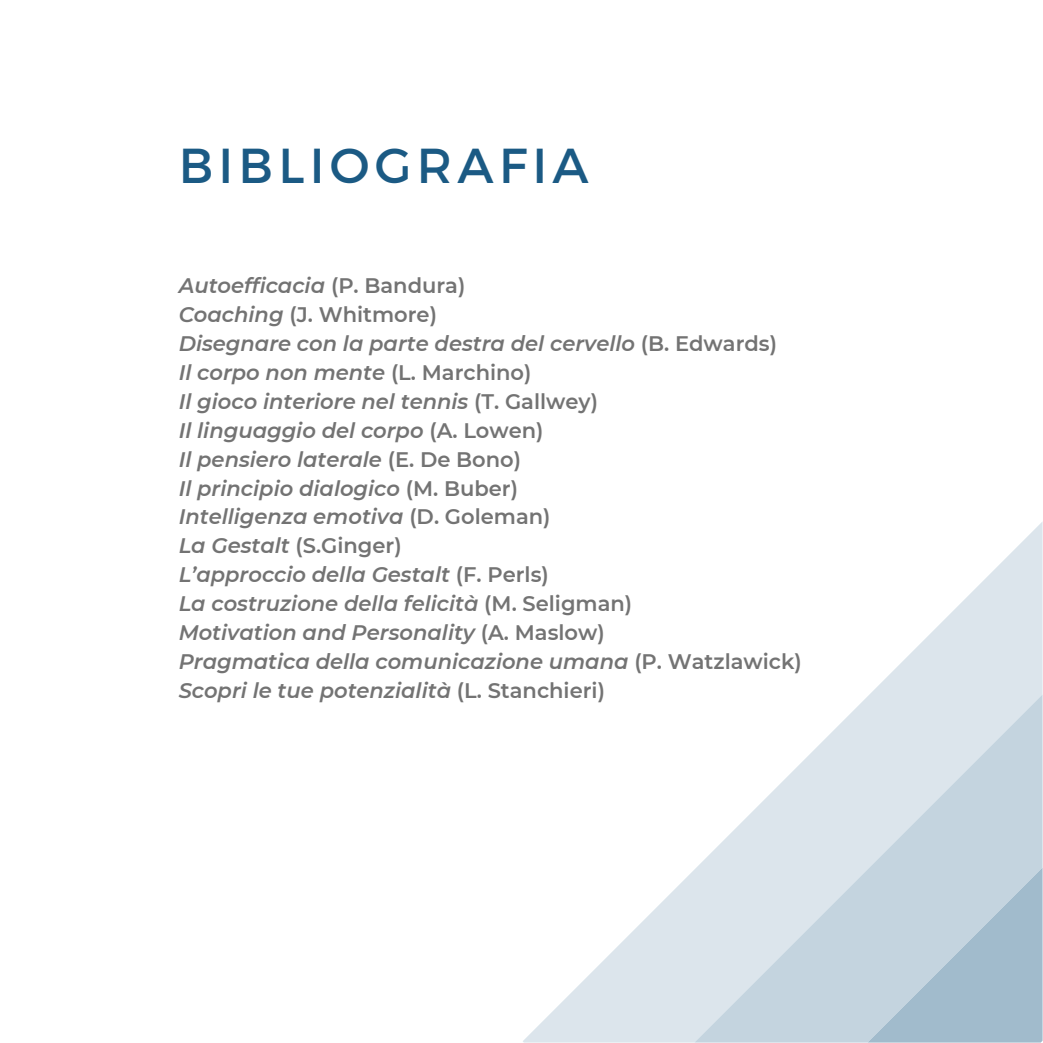
<style>
.page{position:relative;width:1043px;height:1043px;background:#fff}
.page>*{position:absolute;margin:0;border:0;box-sizing:border-box;transform-origin:0 0}
.t1{font:49px "Montserrat";letter-spacing:.105em;color:#1b5a84}
.t2{font:italic 600 21px "Montserrat";color:#737373}
.t3{font:600 21px "Montserrat";color:#737373}
.s1{font-style:normal}
.s2{font-style:italic}
</style>
<div class="page">
<svg style="left:523px;top:522px;width:519px;height:520px"></svg>
<svg style="left:694px;top:694px;width:348px;height:348px;fill:#dce5ec"></svg>
<svg style="left:867px;top:867px;width:175px;height:175px;background:#b3c8d5"></svg>
<h1 class="t1" style="left:179px;top:133px;width:411px">BIBLIOGRAFIA</h1>
<p class="t2" style="left:179px;top:273px;width:288px">Autoefficacia <span class="s1">(P. Bandura)</span></p>
<p class="t3" style="left:179px;top:302px;width:260px"><span class="s2">Coaching</span> (J. Whitmore)</p>
<p class="t2" style="left:179px;top:330px;width:599px">Disegnare con la parte destra del cervello <span class="s1">(B. Edwards)</span></p>
<p class="t2" style="left:179px;top:359px;width:354px">Il corpo non mente <span class="s1">(L. Marchino)</span></p>
<p class="t2" style="left:179px;top:388px;width:421px">Il gioco interiore nel tennis <span class="s1">(T. Gallwey)</span></p>
<p class="t2" style="left:179px;top:417px;width:366px">Il linguaggio del corpo <span class="s1">(A. Lowen)</span></p>
<p class="t2" style="left:179px;top:446px;width:344px">Il pensiero laterale <span class="s1">(E. De Bono)</span></p>
<p class="t2" style="left:179px;top:475px;width:341px">Il principio dialogico <span class="s1">(M. Buber)</span></p>
<p class="t2" style="left:179px;top:504px;width:373px">Intelligenza emotiva <span class="s1">(D. Goleman)</span></p>
<p class="t3" style="left:179px;top:533px;width:224px"><span class="s2">La Gestalt</span> (S.Ginger)</p>
<p class="t2" style="left:179px;top:561px;width:371px">L’approccio della Gestalt <span class="s1">(F. Perls)</span></p>
<p class="t2" style="left:179px;top:590px;width:455px">La costruzione della felicità <span class="s1">(M. Seligman)</span></p>
<p class="t2" style="left:179px;top:619px;width:427px">Motivation and Personality <span class="s1">(A. Maslow)</span></p>
<p class="t2" style="left:179px;top:648px;width:624px">Pragmatica della comunicazione umana <span class="s1">(P. Watzlawick)</span></p>
<p class="t2" style="left:179px;top:677px;width:427px">Scopri le tue potenzialità <span class="s1">(L. Stanchieri)</span></p>
</div>
